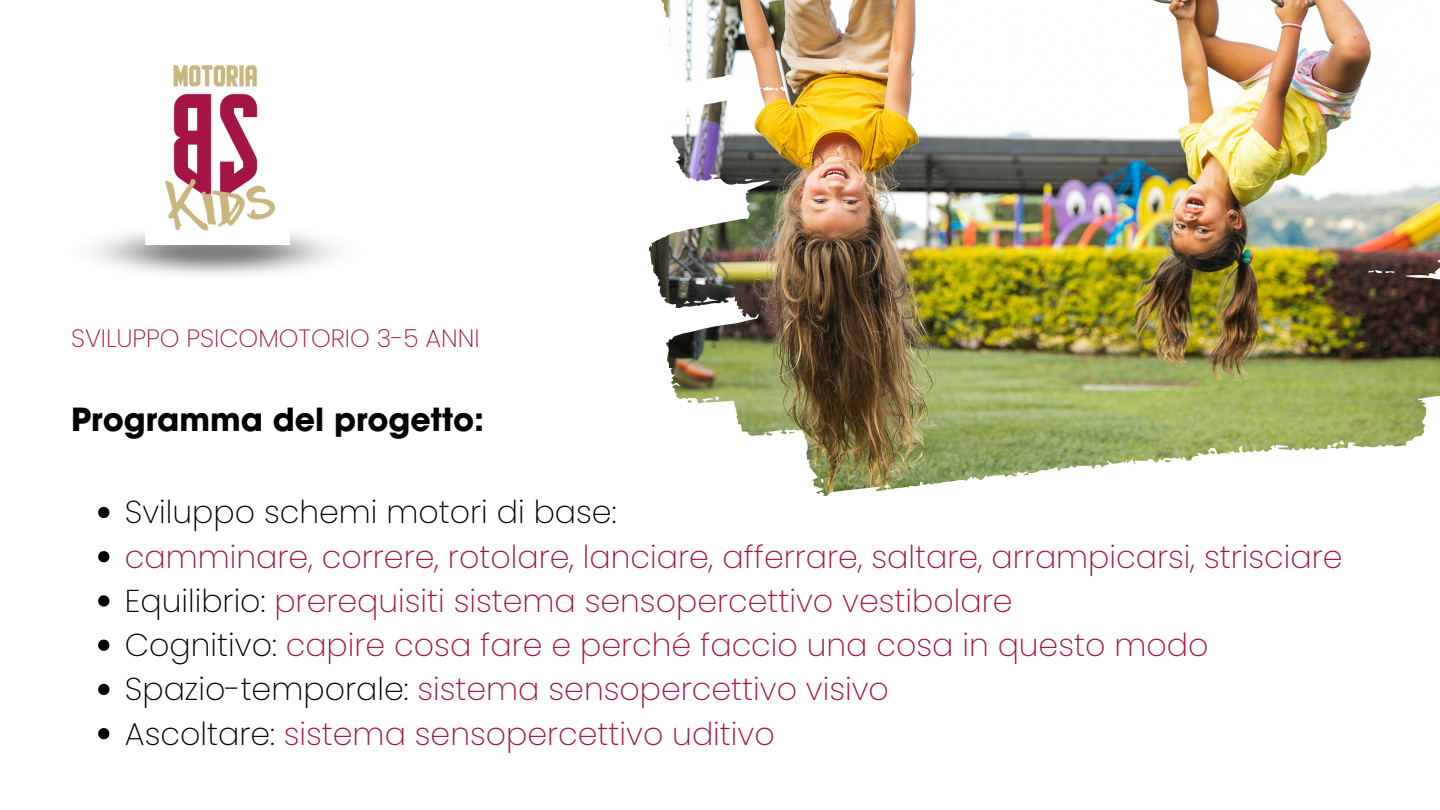
<style>
.page{position:relative;width:1440px;height:810px;background:#fff}
.page>*{position:absolute;margin:0;border:0;box-sizing:border-box;transform-origin:0 0}
.t1{font:200 31.6px/44.2px "Poppins";color:#a51447}
.t2{font:200 31.6px "Poppins";color:#000}
.t3{font:700 31.6px "ITC Avant Garde Std";color:#000}
.t4{font:200 25px "Poppins";color:#a51447}
.s1{color:#000}
</style>
<div class="page">
<img style="left:102px;top:0;width:1338px;height:740px">
<img style="left:1369px;top:0;width:71px;height:181px">
<img style="left:92px;top:220px;width:273px;height:65px">
<div style="left:145px;top:48px;width:144px;height:196px;background:#fff"></div>
<img style="left:165px;top:65px;width:110px;height:166px">
<svg style="left:98px;top:507px;width:11px;height:11px"></svg>
<svg style="left:98px;top:551px;width:11px;height:11px"></svg>
<svg style="left:98px;top:595px;width:11px;height:12px"></svg>
<svg style="left:98px;top:640px;width:11px;height:11px"></svg>
<svg style="left:98px;top:684px;width:11px;height:11px"></svg>
<svg style="left:98px;top:728px;width:11px;height:11px"></svg>
<p class="t4" style="left:71px;top:320px;width:410px">SVILUPPO PSICOMOTORIO 3-5 ANNI</p>
<p class="t3" style="left:71px;top:408px;width:414px">Programma del progetto:</p>
<p class="t2" style="left:125px;top:490px;width:493px">Sviluppo schemi motori di base:</p>
<p class="t1" style="left:125px;top:534px;width:1219px">camminare, correre, rotolare, lanciare, afferrare, saltare, arrampicarsi, strisciare <span class="s1">Equilibrio:</span> prerequisiti sistema sensopercettivo vestibolare<br><span class="s1">Cognitivo:</span> capire cosa fare e perché faccio una cosa in questo modo <span class="s1">Spazio-temporale:</span> sistema sensopercettivo visivo<br><span class="s1">Ascoltare:</span> sistema sensopercettivo uditivo</p>
</div>
